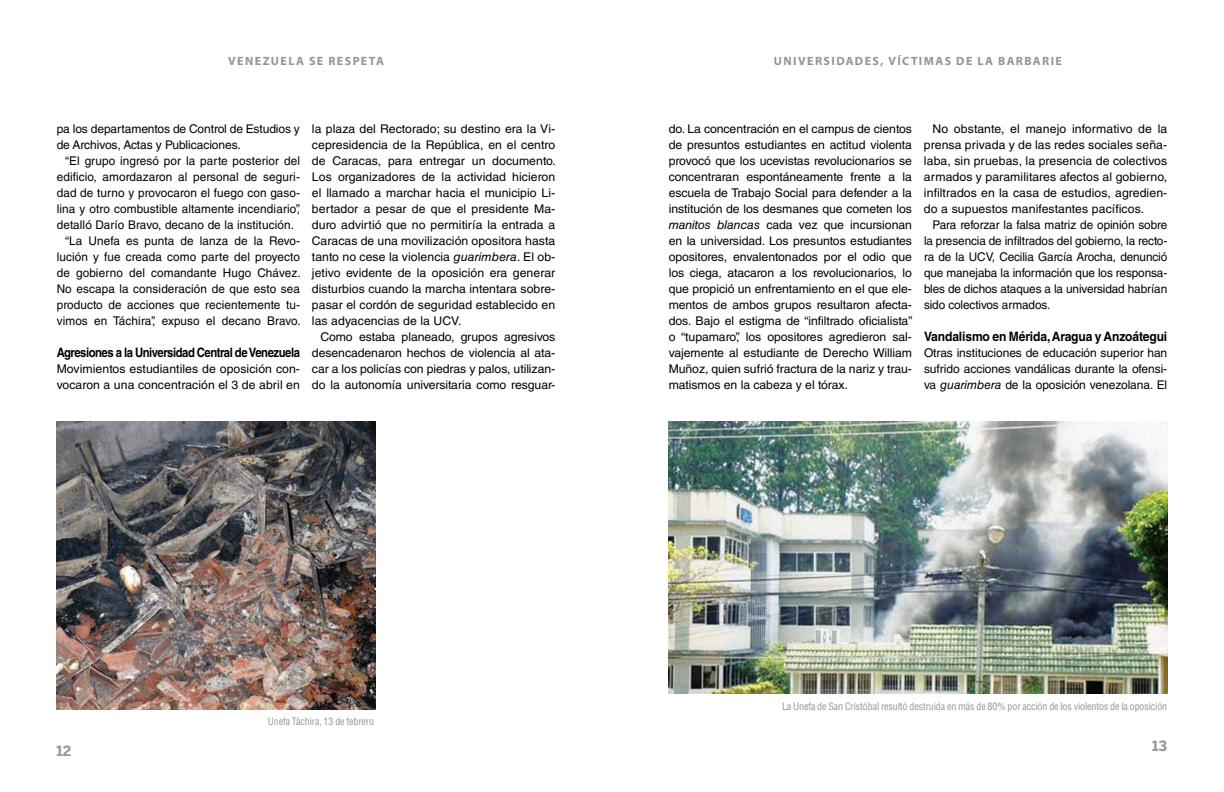
<style>
.page{position:relative;width:1224px;height:792px;background:#fff}
.page>*{position:absolute;margin:0;border:0;box-sizing:border-box;transform-origin:0 0}
.t1{font:700 14px "Benton Sans";color:#939598}
.t2{font:700 13px "Helvetica LT Std";letter-spacing:-.04em;color:#000;scale:.87 1}
.t3{font:700 13px "Helvetica LT Std";letter-spacing:-.01em;color:#000;scale:.93 1}
.t4{font:12px/16px "Helvetica LT Std";letter-spacing:.005em;color:#000;text-align:justify}
.t5{font:700 12px "Myriad Pro";letter-spacing:.12em;color:#939598}
.t6{font:condensed 10px "Helvetica LT Std";letter-spacing:-.01em;color:#939598}
.s1{font-style:italic}
</style>
<div class="page">
<img style="left:669px;top:421px;width:498px;height:272px">
<img style="left:57px;top:421px;width:318px;height:288px">
<p class="t5" style="left:228px;top:53px;width:10px">VENE</p>
<p class="t5" style="left:263px;top:53px;width:27px">ZUELA</p>
<p class="t5" style="left:309px;top:53px;width:28px">SE RES</p>
<p class="t5" style="left:353px;top:53px;width:17px">PETA</p>
<p class="t5" style="left:774px;top:53px;width:290px">UNIVERSIDADES, VÍCTIMAS DE LA BARBARIE</p>
<p class="t4" style="left:57px;top:121px;width:245px">pa los departamentos de Control de Estudios y de Archivos, Actas y Publicaciones.</p>
<p class="t4" style="left:65px;top:153px;width:236px">“El grupo ingresó por la parte posterior del</p>
<p class="t4" style="left:57px;top:169px;width:245px">edificio, amordazaron al personal de seguri-</p>
<p class="t4" style="left:57px;top:185px;width:245px">dad de turno y provocaron el fuego con gaso-</p>
<p class="t4" style="left:57px;top:201px;width:245px">lina y otro combustible altamente incendiario”,</p>
<p class="t4" style="left:57px;top:217px;width:239px">detalló Darío Bravo, decano de la institución.</p>
<p class="t4" style="left:65px;top:233px;width:236px">“La Unefa es punta de lanza de la Revo-</p>
<p class="t4" style="left:57px;top:249px;width:245px">lución y fue creada como parte del proyecto</p>
<p class="t4" style="left:57px;top:265px;width:245px">de gobierno del comandante Hugo Chávez.</p>
<p class="t4" style="left:57px;top:281px;width:245px">No escapa la consideración de que esto sea</p>
<p class="t4" style="left:57px;top:297px;width:245px">producto de acciones que recientemente tu-</p>
<p class="t4" style="left:57px;top:313px;width:245px">vimos en Táchira”, expuso el decano Bravo.</p>
<p class="t2" style="left:57px;top:345px;width:281px">Agresiones a la Universidad Central de Venezuela</p>
<p class="t4" style="left:57px;top:361px;width:245px">Movimientos estudiantiles de oposición con&shy;vocaron a una concentración el 3 de abril en</p>
<p class="t4" style="left:312px;top:121px;width:246px">la plaza del Rectorado; su destino era la Vi&shy;cepresidencia de la República, en el centro de Caracas, para entregar un documento.<br>Los organizadores de la actividad hicieron el llamado a marchar hacia el municipio Li&shy;bertador a pesar de que el presidente Ma&shy;duro advirtió que no permitiría la entrada a Caracas de una movilización opositora hasta tanto no cese la violencia <span class="s1">guarimbera</span>. El ob&shy;jetivo evidente de la oposición era generar disturbios cuando la marcha intentara sobre&shy;pasar el cordón de seguridad establecido en las adyacencias de la UCV.</p>
<p class="t4" style="left:312px;top:329px;width:245px;text-indent:9px">Como estaba planeado, grupos agresivos desencadenaron hechos de violencia al ata&shy;car a los policías con piedras y palos, utilizan&shy;do la autonomía universitaria como resguar-</p>
<p class="t4" style="left:669px;top:121px;width:245px">do. La concentración en el campus de cientos de presuntos estudiantes en actitud violenta provocó que los ucevistas revolucionarios se concentraran espontáneamente frente a la escuela de Trabajo Social para defender a la institución de los desmanes que cometen los <span class="s1">manitos blancas</span> cada vez que incursionan en la universidad. Los presuntos estudiantes opositores, envalentonados por el odio que los ciega, atacaron a los revolucionarios, lo que propició un enfrentamiento en el que ele&shy;mentos de ambos grupos resultaron afecta&shy;dos. Bajo el estigma de “infiltrado oficialista” o “tupamaro”, los opositores agredieron sal&shy;vajemente al estudiante de Derecho William Muñoz, quien sufrió fractura de la nariz y trau&shy;matismos en la cabeza y el tórax.</p>
<p class="t4" style="left:924px;top:121px;width:245px;text-indent:9px">No obstante, el manejo informativo de la prensa privada y de las redes sociales seña&shy;laba, sin pruebas, la presencia de colectivos armados y paramilitares afectos al gobierno, infiltrados en la casa de estudios, agredien&shy;do a supuestos manifestantes pacíficos.</p>
<p class="t4" style="left:924px;top:217px;width:245px;text-indent:9px">Para reforzar la falsa matriz de opinión sobre la presencia de infiltrados del gobierno, la recto&shy;ra de la UCV, Cecilia García Arocha, denunció que manejaba la información que los responsa&shy;bles de dichos ataques a la universidad habrían sido colectivos armados.</p>
<p class="t3" style="left:924px;top:329px;width:263px">Vandalismo en Mérida, Aragua y Anzoátegui</p>
<p class="t4" style="left:924px;top:345px;width:245px">Otras instituciones de educación superior han sufrido acciones vandálicas durante la ofensi&shy;va <span class="s1">guarimbera</span> de la oposición venezolana. El</p>
<p class="t6" style="left:268px;top:715px;width:108px">Unefa Táchira, 13 de febrero</p>
<p class="t6" style="left:782px;top:700px;width:387px">La Unefa de San Cristóbal resultó destruida en más de 80% por acción de los violentos de la oposición</p>
<p class="t1" style="left:57px;top:743px;width:17px">12</p>
<p class="t1" style="left:1152px;top:738px;width:17px">13</p>
</div>
